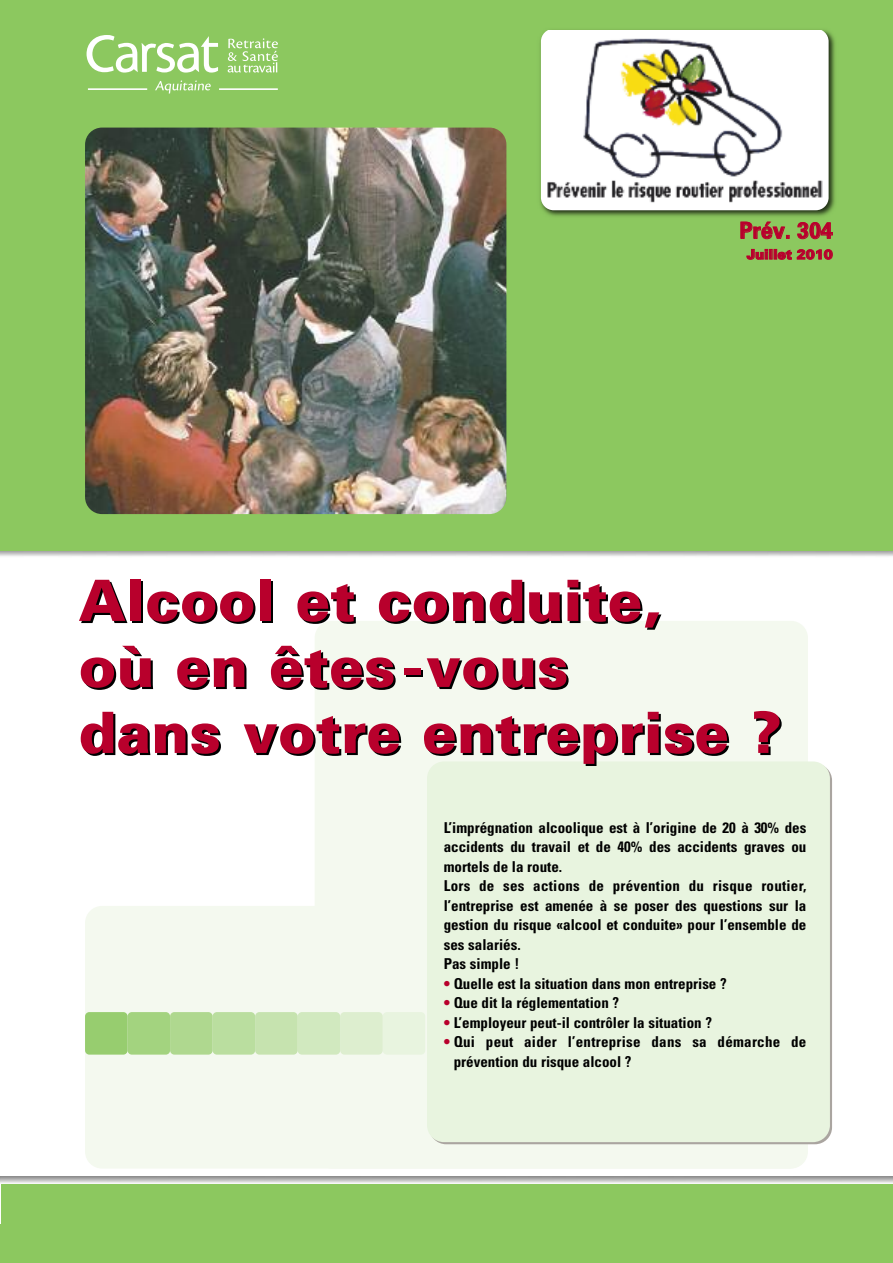
<style>
.page{position:relative;width:893px;height:1263px;background:#fff}
.page>*{position:absolute;margin:0;border:0;box-sizing:border-box;transform-origin:0 0}
.t1{font:900 57px/66px "Univers";color:#b8002c}
.t2{font:700 22.5px "Univers";letter-spacing:.005em;color:#b8002c;scale:.95 1}
.t3{font:700 condensed 15px/19.5px "Univers";color:#000}
.t4{font:900 13.5px "Univers";color:#b8002c}
.s1{color:#b8002c}
</style>
<div class="page">
<div style="left:315px;top:621px;width:493px;height:547px;background:#f4f9ef;border-radius:17px"></div>
<div style="left:85px;top:906px;width:721px;height:262px;background:#f4f9ef;border-radius:17px"></div>
<img style="left:0;top:550px;width:893px;height:6px">
<div style="left:0;top:0;width:893px;height:550px;background:#8cc85f"></div>
<div style="left:427px;top:761px;width:403px;height:381px;background:#e8f4df;border-radius:17px"></div>
<div style="left:383px;top:1012px;width:42px;height:42px;background:#e8f4df;border-radius:4px"></div>
<div style="left:340px;top:1012px;width:43px;height:42px;background:#ddeecf;border-radius:4px"></div>
<div style="left:298px;top:1012px;width:42px;height:42px;background:#d1e9bf;border-radius:4px"></div>
<div style="left:255px;top:1012px;width:43px;height:42px;background:#c6e3af;border-radius:4px"></div>
<div style="left:213px;top:1012px;width:42px;height:42px;background:#bade9f;border-radius:4px"></div>
<div style="left:170px;top:1012px;width:43px;height:42px;background:#afd88f;border-radius:4px"></div>
<div style="left:128px;top:1012px;width:42px;height:42px;background:#a3d37f;border-radius:4px"></div>
<div style="left:85px;top:1012px;width:43px;height:42px;background:#97cd6f;border-radius:4px"></div>
<img style="left:85px;top:128px;width:421px;height:386px;border-radius:17px">
<svg style="left:228px;top:38px;width:50px;height:35px"></svg>
<hr style="left:219px;top:88px;width:59px;height:2px;background:#fff">
<hr style="left:88px;top:88px;width:59px;height:2px;background:#fff">
<svg style="left:87px;top:35px;width:131px;height:38px"></svg>
<svg style="left:155px;top:80px;width:56px;height:14px"></svg>
<img style="left:540px;top:29px;width:295px;height:188px">
<img style="left:541px;top:31px;width:288px;height:179px">
<div style="left:0;top:1184px;width:893px;height:79px;background:#8cc85f"></div>
<h2 class="t2" style="left:739px;top:222px;width:100px">Prév. 304</h2>
<p class="t4" style="left:747px;top:249px;width:87px">Juillet 2010</p>
<h1 class="t1" style="left:78px;top:573px;width:705px">Alcool et conduite,<br>où en êtes-vous<br>dans votre entreprise ?</h1>
<p class="t3" style="left:444px;top:819px;width:364px">L’imprégnation alcoolique est à l’origine de 20 à 30% des accidents du travail et de 40% des accidents graves ou mortels de la route.<br>Lors de ses actions de prévention du risque routier, l’entreprise est amenée à se poser des questions sur la gestion du risque «alcool et conduite» pour l’ensemble de ses salariés.<br>Pas simple !</p>
<p class="t3" style="left:444px;top:975px;width:285px"><span class="s1">•</span> Quelle est la situation dans mon entreprise ?</p>
<p class="t3" style="left:444px;top:994px;width:177px"><span class="s1">•</span> Que dit la réglementation ?</p>
<p class="t3" style="left:444px;top:1014px;width:270px"><span class="s1">•</span> L’employeur peut-il contrôler la situation ?</p>
<p class="t3" style="left:454px;top:1033px;width:354px;text-indent:-10px"><span class="s1">•</span> Qui peut aider l’entreprise dans sa démarche de prévention du risque alcool ?</p>
</div>
